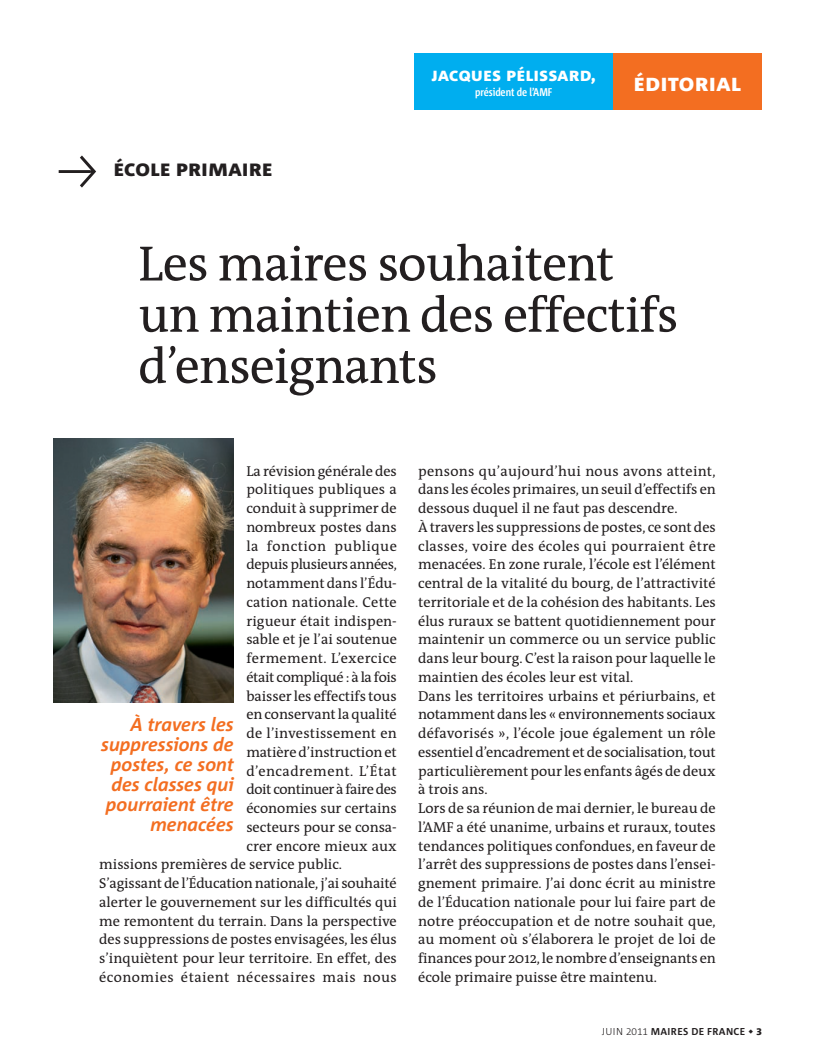
<style>
.page{position:relative;width:815px;height:1063px;background:#fff}
.page>*{position:absolute;margin:0;border:0;box-sizing:border-box;transform-origin:0 0}
.t1{font:50px/51.2px "The Antiqua B5";letter-spacing:-.02em;color:#231f20}
.t2{font:800 22.5px "Corpid Caps";color:#fff}
.t3{font:800 21.25px "Corpid Caps";letter-spacing:-.01em;color:#231f20}
.t4{font:italic 700 18.75px/20px "Corpid";letter-spacing:-.005em;color:#f36e21;text-align:right}
.t5{font:800 17.5px "Corpid Caps";color:#fff}
.t6{font:14.38px/18.8px "The Antiqua B5";color:#231f20}
.t7{font:14.38px "The Antiqua B5";letter-spacing:.035em;color:#231f20}
.t8{font:14.38px "The Antiqua B5";letter-spacing:-.025em;color:#231f20}
.t9{font:14.38px "The Antiqua B5";letter-spacing:.025em;color:#231f20}
.t10{font:700 11.25px "Corpid Cd LF";letter-spacing:-.005em;color:#fff}
.t11{font:700 10px "Corpid Caps";color:#231f20}
.s1{font-weight:300}
.s2{font-weight:800}
</style>
<div class="page">
<div style="left:613px;top:53px;width:149px;height:57px;background:#f36e21"></div>
<div style="left:415px;top:53px;width:198px;height:57px;background:#00aeef"></div>
<img style="left:53px;top:439px;width:181px;height:264px">
<h3 class="t3" style="left:113px;top:156px;width:161px">ÉCOLE PRIMAIRE</h3>
<p class="t5" style="left:432px;top:65px;width:166px">JACQUES PÉLISSARD,</p>
<p class="t10" style="left:475px;top:87px;width:79px">président de l’AMF</p>
<h2 class="t2" style="left:634px;top:71px;width:109px">ÉDITORIAL</h2>
<h1 class="t1" style="left:138px;top:243px;width:542px">Les maires souhaitent un maintien des effectifs d’enseignants</h1>
<p class="t6" style="left:246px;top:463px;width:152px">La révision générale des</p>
<p class="t6" style="left:246px;top:481px;width:152px">politiques publiques a</p>
<p class="t6" style="left:246px;top:500px;width:152px">conduit à supprimer de</p>
<p class="t6" style="left:246px;top:519px;width:152px">nombreux postes dans</p>
<p class="t7" style="left:246px;top:540px;width:152px">la fonction publique</p>
<p class="t8" style="left:246px;top:559px;width:152px">depuis plusieurs années,</p>
<p class="t6" style="left:246px;top:575px;width:152px">notamment dans l’Édu-</p>
<p class="t6" style="left:246px;top:594px;width:152px">cation nationale. Cette</p>
<p class="t6" style="left:246px;top:613px;width:152px">rigueur était indispen-</p>
<p class="t6" style="left:246px;top:631px;width:152px">sable et je l’ai soutenue</p>
<p class="t9" style="left:246px;top:652px;width:152px">fermement. L’exercice</p>
<p class="t8" style="left:246px;top:671px;width:152px">était compliqué : à la fois</p>
<p class="t6" style="left:246px;top:688px;width:152px">baisser les effectifs tous</p>
<p class="t6" style="left:246px;top:706px;width:152px">en conservant la qualité</p>
<p class="t6" style="left:246px;top:725px;width:152px">de l’investissement en</p>
<p class="t6" style="left:246px;top:744px;width:152px">matière d’instruction et</p>
<p class="t7" style="left:246px;top:765px;width:152px">d’encadrement. L’État</p>
<p class="t8" style="left:246px;top:784px;width:152px">doit continuer à faire des</p>
<p class="t6" style="left:246px;top:800px;width:152px">économies sur certains</p>
<p class="t6" style="left:246px;top:819px;width:152px">secteurs pour se consa-</p>
<p class="t6" style="left:246px;top:838px;width:152px">crer encore mieux aux</p>
<p class="t6" style="left:99px;top:856px;width:244px">missions premières de service public.</p>
<p class="t6" style="left:99px;top:875px;width:299px">S’agissant de l’Éducation nationale, j’ai souhaité</p>
<p class="t6" style="left:99px;top:894px;width:299px">alerter le gouvernement sur les difficultés qui</p>
<p class="t6" style="left:99px;top:913px;width:299px">me remontent du terrain. Dans la perspective</p>
<p class="t6" style="left:99px;top:931px;width:299px">des suppressions de postes envisagées, les élus</p>
<p class="t6" style="left:99px;top:950px;width:299px">s’inquiètent pour leur territoire. En effet, des</p>
<p class="t7" style="left:99px;top:971px;width:299px">économies étaient nécessaires mais nous</p>
<h3 class="t4" style="left:101px;top:715px;width:134px">À travers les suppressions de postes, ce sont des classes qui pourraient être menacées</h3>
<p class="t6" style="left:418px;top:463px;width:299px">pensons qu’aujourd’hui nous avons atteint, dans les écoles primaires, un seuil d’effectifs en dessous duquel il ne faut pas descendre.<br>À travers les suppressions de postes, ce sont des classes, voire des écoles qui pourraient être menacées. En zone rurale, l’école est l’élément central de la vitalité du bourg, de l’attractivité territoriale et de la cohésion des habitants. Les élus ruraux se battent quotidiennement pour maintenir un commerce ou un service public dans leur bourg. C’est la raison pour laquelle le maintien des écoles leur est vital.<br>Dans les territoires urbains et périurbains, et notamment dans les « environnements sociaux défavorisés », l’école joue également un rôle essentiel d’encadrement et de socialisation, tout particulièrement pour les enfants âgés de deux à trois ans.<br>Lors de sa réunion de mai dernier, le bureau de l’AMF a été unanime, urbains et ruraux, toutes tendances politiques confondues, en faveur de l’arrêt des suppressions de postes dans l’ensei&shy;gnement primaire. J’ai donc écrit au ministre de l’Éducation nationale pour lui faire part de notre préoccupation et de notre souhait que, au moment où s’élaborera le projet de loi de finances pour 2012, le nombre d’enseignants en école primaire puisse être maintenu.</p>
<p class="t11" style="left:602px;top:1028px;width:161px"><span class="s1">JUIN 2011</span> MAIRES DE FRANCE <span class="s2">3</span></p>
</div>
